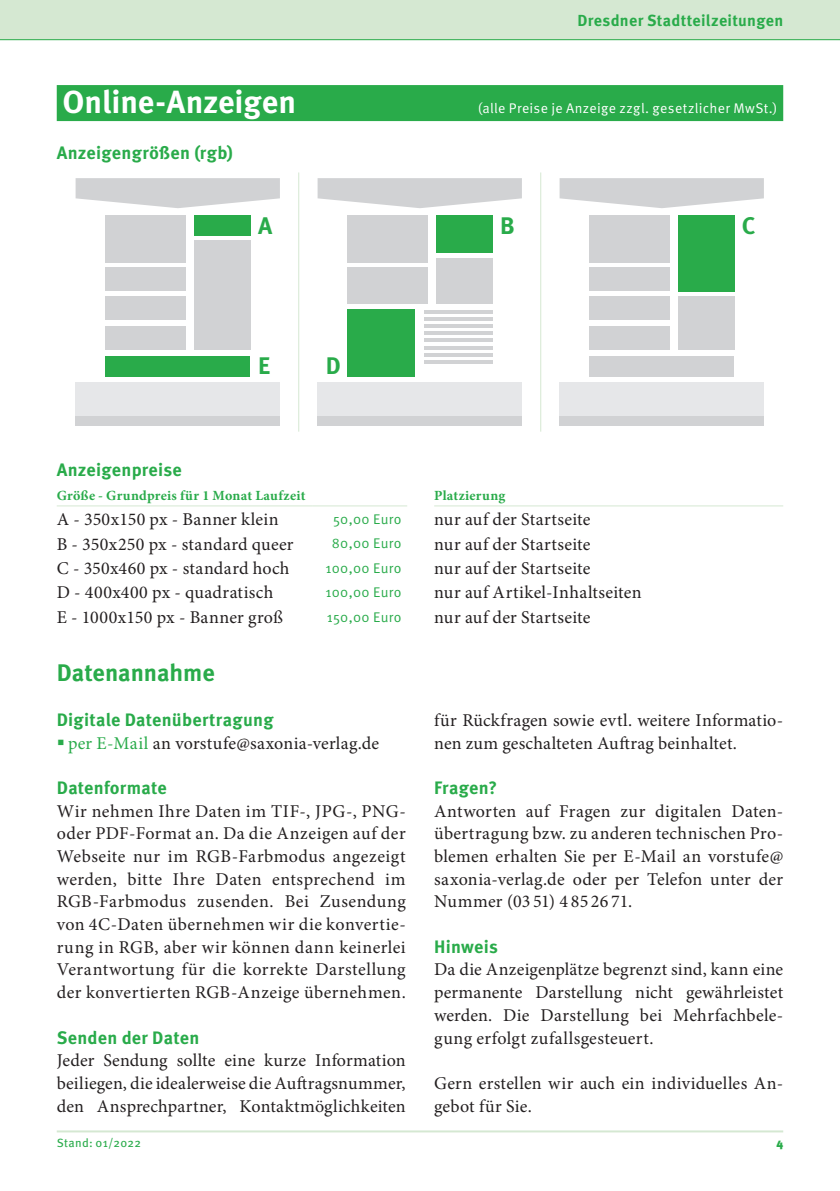
<style>
.page{position:relative;width:840px;height:1191px;background:#fff}
.page>*{position:absolute;margin:0;border:0;box-sizing:border-box;transform-origin:0 0}
.Überschrift_I{font:700 32px "Meta Pro";color:#fff}
.Überschrift_II{font:700 24px "Meta Pro";letter-spacing:-.005em;color:#29ab4a}
.t1{font:18px/22.6px "Minion Pro";letter-spacing:.015em;color:#231f20;text-align:justify}
.Überschrift_III{font:700 18px "Meta Pro";letter-spacing:.015em;color:#29ab4a}
.t2{font:700 16px "Meta Pro";letter-spacing:.015em;color:#29ab4a}
.t3{font:14px "Meta Pro";letter-spacing:.025em;color:#29ab4a}
.t4{font:700 14px "Minion Pro";letter-spacing:.02em;color:#29ab4a}
.Überschrift_I-2{font:14px "Meta Pro";letter-spacing:.025em;color:#fff}
.t5{font:12px "Meta Pro";letter-spacing:.025em;color:#29ab4a}
.t6{font:900 12px "Meta Pro";color:#29ab4a}
.s1{color:#29ab4a}
</style>
<div class="page">
<div style="left:0;top:0;width:839px;height:40px;background:#d5e8d2"></div>
<hr style="left:0;top:39px;width:839px;height:1px;background:#29ab4a">
<hr style="left:57px;top:1130px;width:725px;height:2px;background:#d5e8d2">
<div style="left:57px;top:85px;width:725px;height:36px;background:#29ab4a"></div>
<hr style="left:298px;top:172px;width:1px;height:259px;background:#d5e8d2">
<hr style="left:540px;top:172px;width:1px;height:259px;background:#d5e8d2">
<svg style="left:76px;top:178px;width:204px;height:30px"></svg>
<div style="left:105px;top:215px;width:81px;height:47px;background:#d1d2d4"></div>
<div style="left:76px;top:416px;width:204px;height:10px;background:#d1d2d4"></div>
<div style="left:76px;top:382px;width:204px;height:34px;background:#e6e7e9"></div>
<div style="left:105px;top:267px;width:81px;height:24px;background:#d1d2d4"></div>
<div style="left:194px;top:240px;width:56px;height:110px;background:#d1d2d4"></div>
<div style="left:194px;top:215px;width:56px;height:21px;background:#29ab4a"></div>
<div style="left:105px;top:355px;width:145px;height:21px;background:#29ab4a"></div>
<div style="left:105px;top:296px;width:81px;height:24px;background:#d1d2d4"></div>
<div style="left:105px;top:326px;width:81px;height:24px;background:#d1d2d4"></div>
<svg style="left:317px;top:178px;width:204px;height:30px"></svg>
<div style="left:347px;top:215px;width:81px;height:47px;background:#d1d2d4"></div>
<div style="left:317px;top:416px;width:204px;height:10px;background:#d1d2d4"></div>
<div style="left:317px;top:382px;width:204px;height:34px;background:#e6e7e9"></div>
<div style="left:347px;top:267px;width:81px;height:37px;background:#d1d2d4"></div>
<div style="left:436px;top:259px;width:56px;height:45px;background:#d1d2d4"></div>
<div style="left:436px;top:215px;width:56px;height:38px;background:#29ab4a"></div>
<hr style="left:424px;top:360px;width:68px;height:4px;background:#d1d2d4">
<hr style="left:424px;top:353px;width:68px;height:4px;background:#d1d2d4">
<hr style="left:424px;top:346px;width:68px;height:3px;background:#d1d2d4">
<hr style="left:424px;top:338px;width:68px;height:4px;background:#d1d2d4">
<hr style="left:424px;top:331px;width:68px;height:4px;background:#d1d2d4">
<hr style="left:424px;top:324px;width:68px;height:4px;background:#d1d2d4">
<hr style="left:424px;top:317px;width:68px;height:4px;background:#d1d2d4">
<hr style="left:424px;top:310px;width:68px;height:4px;background:#d1d2d4">
<div style="left:347px;top:309px;width:67px;height:67px;background:#29ab4a"></div>
<svg style="left:559px;top:178px;width:204px;height:30px"></svg>
<div style="left:589px;top:215px;width:80px;height:47px;background:#d1d2d4"></div>
<div style="left:559px;top:416px;width:204px;height:10px;background:#d1d2d4"></div>
<div style="left:559px;top:382px;width:204px;height:34px;background:#e6e7e9"></div>
<div style="left:589px;top:267px;width:80px;height:24px;background:#d1d2d4"></div>
<div style="left:677px;top:296px;width:56px;height:54px;background:#d1d2d4"></div>
<div style="left:677px;top:215px;width:56px;height:76px;background:#29ab4a"></div>
<div style="left:589px;top:355px;width:144px;height:21px;background:#d1d2d4"></div>
<div style="left:589px;top:296px;width:80px;height:24px;background:#d1d2d4"></div>
<div style="left:589px;top:326px;width:80px;height:24px;background:#d1d2d4"></div>
<hr style="left:57px;top:505px;width:255px;height:1px;background:#d5e8d2">
<hr style="left:312px;top:505px;width:95px;height:1px;background:#d5e8d2">
<hr style="left:434px;top:505px;width:348px;height:1px;background:#d5e8d2">
<p class="Überschrift_I" style="left:62px;top:82px;width:235px">Online-Anzeigen</p>
<p class="Überschrift_III" style="left:57px;top:141px;width:178px">Anzeigengrößen (rgb)</p>
<p class="t2" style="left:577px;top:10px;width:207px">Dresdner Stadtteilzeitungen</p>
<p class="Überschrift_I-2" style="left:477px;top:100px;width:301px">(alle Preise je Anzeige zzgl. gesetzlicher MwSt.)</p>
<p class="Überschrift_II" style="left:258px;top:210px;width:16px">A</p>
<p class="Überschrift_II" style="left:499px;top:210px;width:16px">B</p>
<p class="Überschrift_II" style="left:741px;top:210px;width:15px">C</p>
<p class="Überschrift_II" style="left:258px;top:351px;width:14px">E</p>
<p class="Überschrift_II" style="left:325px;top:351px;width:17px">D</p>
<p class="Überschrift_III" style="left:57px;top:459px;width:127px">Anzeigenpreise</p>
<p class="t4" style="left:57px;top:486px;width:250px">Größe - Grundpreis für 1 Monat Laufzeit</p>
<p class="t1" style="left:57px;top:508px;width:223px">A - 350x150 px - Banner klein</p>
<p class="t3" style="left:333px;top:510px;width:70px">50,00 Euro</p>
<p class="t1" style="left:57px;top:532px;width:238px">B - 350x250 px - standard queer</p>
<p class="t3" style="left:331px;top:534px;width:71px">80,00 Euro</p>
<p class="t1" style="left:57px;top:557px;width:234px">C - 350x460 px - standard hoch</p>
<p class="t3" style="left:325px;top:559px;width:78px">100,00 Euro</p>
<p class="t1" style="left:57px;top:581px;width:218px">D - 400x400 px - quadratisch</p>
<p class="t3" style="left:325px;top:583px;width:78px">100,00 Euro</p>
<p class="t1" style="left:57px;top:606px;width:228px">E - 1000x150 px - Banner groß</p>
<p class="t3" style="left:326px;top:608px;width:76px">150,00 Euro</p>
<p class="Überschrift_II" style="left:57px;top:657px;width:159px">Datenannahme</p>
<p class="Überschrift_III" style="left:57px;top:708px;width:218px">Digitale Datenübertragung</p>
<p class="t1" style="left:68px;top:731px;width:312px"><span class="s1">per E-Mail</span> an vorstufe@saxonia-verlag.de</p>
<p class="Überschrift_III" style="left:57px;top:776px;width:111px">Datenformate</p>
<p class="t1" style="left:57px;top:799px;width:350px">Wir nehmen Ihre Daten im TIF-, JPG-, PNG&shy;oder PDF-Format an. Da die Anzeigen auf der Webseite nur im RGB-Farbmodus angezeigt werden, bitte Ihre Daten entsprechend im RGB-Farbmodus zusenden. Bei Zusendung von 4C-Daten übernehmen wir die konvertie&shy;rung in RGB, aber wir können dann keinerlei Verantwortung für die korrekte Darstellung der konvertierten RGB-Anzeige übernehmen.</p>
<p class="Überschrift_III" style="left:57px;top:1026px;width:144px">Senden der Daten</p>
<p class="t1" style="left:57px;top:1049px;width:350px">Jeder Sendung sollte eine kurze Information beiliegen, die idealerweise die Auftragsnummer, den Ansprechpartner, Kontaktmöglichkeiten</p>
<p class="t4" style="left:434px;top:486px;width:73px">Platzierung</p>
<p class="t1" style="left:434px;top:508px;width:158px">nur auf der Startseite</p>
<p class="t1" style="left:434px;top:532px;width:158px">nur auf der Startseite</p>
<p class="t1" style="left:434px;top:557px;width:158px">nur auf der Startseite</p>
<p class="t1" style="left:434px;top:581px;width:209px">nur auf Artikel-Inhaltseiten</p>
<p class="t1" style="left:434px;top:606px;width:158px">nur auf der Startseite</p>
<p class="t1" style="left:434px;top:709px;width:350px">für Rückfragen sowie evtl. weitere Informatio&shy;nen zum geschalteten Auftrag beinhaltet.</p>
<p class="Überschrift_III" style="left:434px;top:776px;width:64px">Fragen?</p>
<p class="t1" style="left:434px;top:799px;width:350px">Antworten auf Fragen zur digitalen Daten&shy;übertragung bzw. zu anderen technischen Pro&shy;blemen erhalten Sie per E-Mail an vorstufe@ saxonia-verlag.de oder per Telefon unter der Nummer (03 51) 4 85 26 71.</p>
<p class="Überschrift_III" style="left:434px;top:935px;width:65px">Hinweis</p>
<p class="t1" style="left:434px;top:958px;width:350px">Da die Anzeigenplätze begrenzt sind, kann eine permanente Darstellung nicht gewährleistet werden. Die Darstellung bei Mehrfachbele&shy;gung erfolgt zufallsgesteuert.</p>
<p class="t1" style="left:434px;top:1072px;width:350px">Gern erstellen wir auch ein individuelles An&shy;gebot für Sie.</p>
<p class="t5" style="left:57px;top:1135px;width:86px">Stand: 01/2022</p>
<p class="t6" style="left:776px;top:1135px;width:8px">4</p>
</div>
